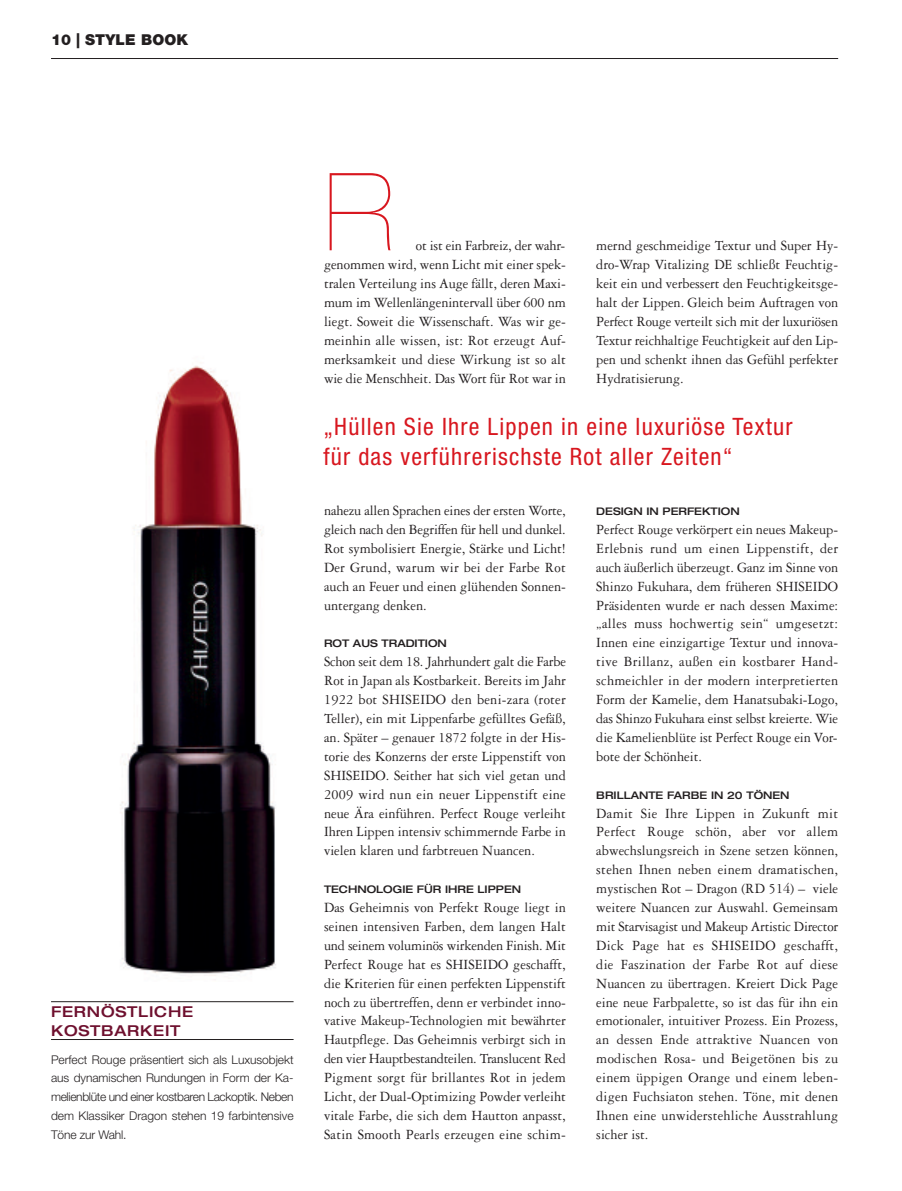
<style>
.page{position:relative;width:902px;height:1191px;background:#fff}
.page>*{position:absolute;margin:0;border:0;box-sizing:border-box;transform-origin:0 0}
.t1{font:900 expanded 108px "Helvetica Neue LT";color:#d8171f;scale:.95 1}
.t2{font:condensed 24px/30px "Helvetica Neue LT";letter-spacing:.05em;color:#d8171f}
.t3{font:15px/18.9px "Garamond Three LT";color:#231f20;text-align:justify;scale:.95 1}
.t4{font:500 expanded 15px/18.9px "Helvetica Neue LT";letter-spacing:.05em;color:#6e102e}
.t5{font:900 15px "Helvetica Neue LT";letter-spacing:.01em;color:#231f20}
.t6{font:300 12px/18.9px "Helvetica Neue LT";color:#231f20;text-align:justify}
.t7{font:500 expanded 10.5px "Helvetica Neue LT";color:#231f20}
</style>
<div class="page">
<hr style="left:51px;top:58px;width:787px;height:1px;background:#231f20">
<hr style="left:51px;top:1001px;width:242px;height:1px;background:#231f20">
<hr style="left:51px;top:1039px;width:242px;height:1px;background:#231f20">
<img style="left:120px;top:365px;width:156px;height:611px">
<p class="t5" style="left:51px;top:34px;width:139px">10 | STYLE BOOK</p>
<p class="t4" style="left:51px;top:1004px;width:144px">FERNÖSTLICHE<br>KOSTBARKEIT</p>
<p class="t6" style="left:51px;top:1051px;width:244px">Perfect Rouge präsentiert sich als Luxusobjekt aus dynamischen Rundungen in Form der Ka&shy;melienblüte und einer kostbaren Lackoptik. Neben dem Klassiker Dragon stehen 19 farbintensive Töne zur Wahl.</p>
<h1 class="t1" style="left:324px;top:173px;width:75px">R</h1>
<p class="t3" style="left:324px;top:238px;width:256px;text-indent:92px">ot ist ein Farbreiz, der wahr&shy;genommen wird, wenn Licht mit einer spek&shy;tralen Verteilung ins Auge fällt, deren Maxi&shy;mum im Wellenlängenintervall über 600 nm liegt. Soweit die Wissenschaft. Was wir ge&shy;meinhin alle wissen, ist: Rot erzeugt Auf&shy;merksamkeit und diese Wirkung ist so alt wie die Menschheit. Das Wort für Rot war in</p>
<p class="t3" style="left:596px;top:238px;width:256px">mernd geschmeidige Textur und Super Hy&shy;dro-Wrap Vitalizing DE schließt Feuchtig&shy;keit ein und verbessert den Feuchtigkeitsge&shy;halt der Lippen. Gleich beim Auftragen von Perfect Rouge verteilt sich mit der luxuriösen Textur reichhaltige Feuchtigkeit auf den Lip&shy;pen und schenkt ihnen das Gefühl perfekter Hydratisierung.</p>
<h2 class="t2" style="left:323px;top:413px;width:470px">„Hüllen Sie Ihre Lippen in eine luxuriöse Textur für das verführerischste Rot aller Zeiten“</h2>
<p class="t3" style="left:324px;top:502px;width:256px">nahezu allen Sprachen eines der ersten Worte, gleich nach den Begriffen für hell und dunkel.<br>Rot symbolisiert Energie, Stärke und Licht!<br>Der Grund, warum wir bei der Farbe Rot auch an Feuer und einen glühenden Sonnen&shy;untergang denken.</p>
<p class="t7" style="left:324px;top:640px;width:124px">ROT AUS TRADITION</p>
<p class="t3" style="left:324px;top:653px;width:256px">Schon seit dem 18. Jahrhundert galt die Farbe Rot in Japan als Kostbarkeit. Bereits im Jahr 1922 bot SHISEIDO den beni-zara (roter Teller), ein mit Lippenfarbe gefülltes Gefäß, an. Später – genauer 1872 folgte in der His&shy;torie des Konzerns der erste Lippenstift von SHISEIDO. Seither hat sich viel getan und 2009 wird nun ein neuer Lippenstift eine neue Ära einführen. Perfect Rouge verleiht Ihren Lippen intensiv schimmernde Farbe in vielen klaren und farbtreuen Nuancen.</p>
<p class="t7" style="left:324px;top:885px;width:199px">TECHNOLOGIE FÜR IHRE LIPPEN</p>
<p class="t3" style="left:324px;top:899px;width:256px">Das Geheimnis von Perfekt Rouge liegt in seinen intensiven Farben, dem langen Halt und seinem voluminös wirkenden Finish. Mit Perfect Rouge hat es SHISEIDO geschafft, die Kriterien für einen perfekten Lippenstift noch zu übertreffen, denn er verbindet inno&shy;vative Makeup-Technologien mit bewährter Hautpflege. Das Geheimnis verbirgt sich in den vier Hauptbestandteilen. Translucent Red Pigment sorgt für brillantes Rot in jedem Licht, der Dual-Optimizing Powder verleiht vitale Farbe, die sich dem Hautton anpasst, Satin Smooth Pearls erzeugen eine schim-</p>
<p class="t7" style="left:596px;top:507px;width:145px">DESIGN IN PERFEKTION</p>
<p class="t3" style="left:596px;top:521px;width:256px">Perfect Rouge verkörpert ein neues Makeup-Erlebnis rund um einen Lippenstift, der auch äußerlich überzeugt. Ganz im Sinne von Shinzo Fukuhara, dem früheren SHISEIDO Präsidenten wurde er nach dessen Maxime: „alles muss hochwertig sein“ umgesetzt:<br>Innen eine einzigartige Textur und innova&shy;tive Brillanz, außen ein kostbarer Hand&shy;schmeichler in der modern interpretierten Form der Kamelie, dem Hanatsubaki-Logo, das Shinzo Fukuhara einst selbst kreierte. Wie die Kamelienblüte ist Perfect Rouge ein Vor&shy;bote der Schönheit.</p>
<p class="t7" style="left:596px;top:791px;width:195px">BRILLANTE FARBE IN 20 TÖNEN</p>
<p class="t3" style="left:596px;top:805px;width:256px">Damit Sie Ihre Lippen in Zukunft mit Perfect Rouge schön, aber vor allem abwechslungsreich in Szene setzen können, stehen Ihnen neben einem dramatischen, mystischen Rot – Dragon (RD 514) – viele weitere Nuancen zur Auswahl. Gemeinsam mit Starvisagist und Makeup Artistic Director Dick Page hat es SHISEIDO geschafft, die Faszination der Farbe Rot auf diese Nuancen zu übertragen. Kreiert Dick Page eine neue Farbpalette, so ist das für ihn ein emotionaler, intuitiver Prozess. Ein Prozess, an dessen Ende attraktive Nuancen von modischen Rosa- und Beigetönen bis zu einem üppigen Orange und einem leben&shy;digen Fuchsiaton stehen. Töne, mit denen Ihnen eine unwiderstehliche Ausstrahlung sicher ist.</p>
</div>
